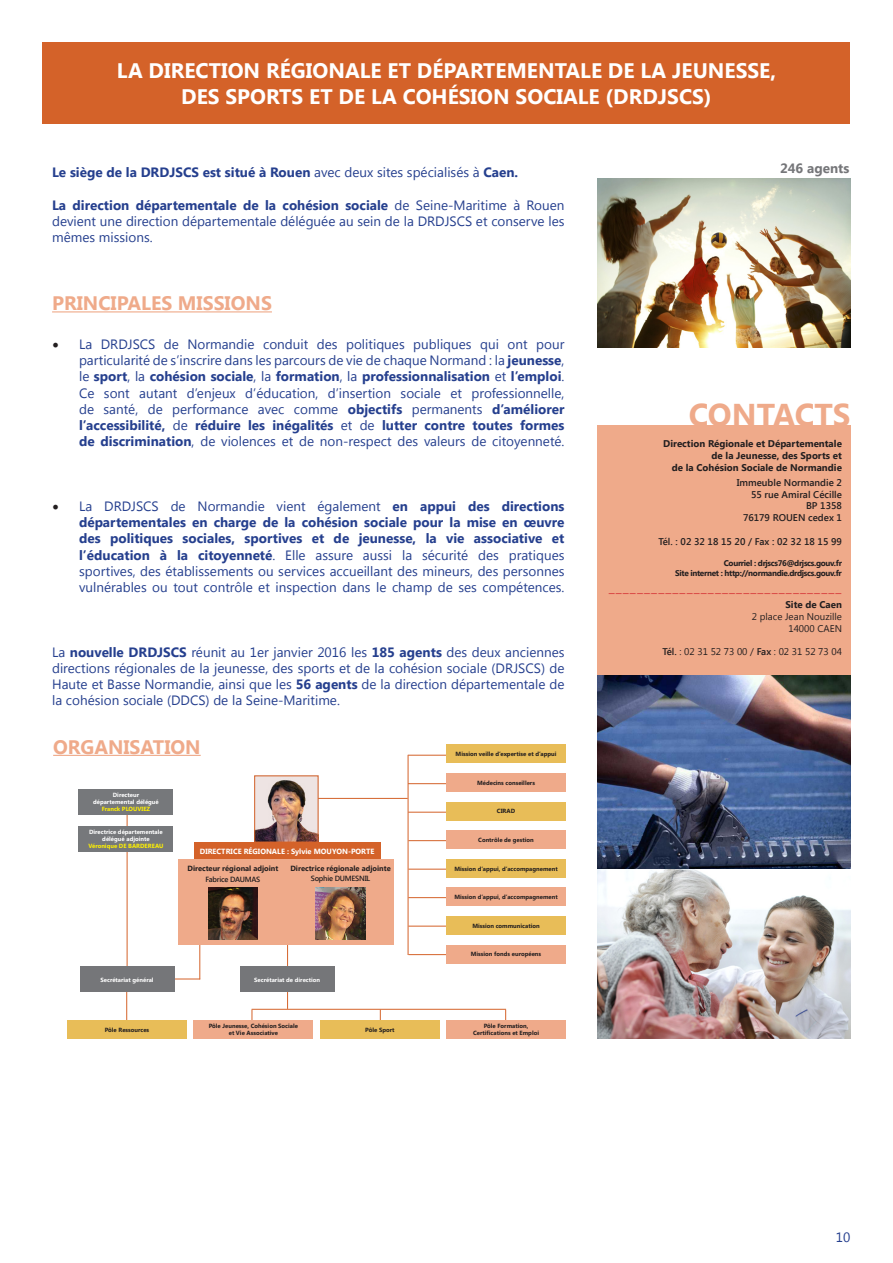
<style>
.page{position:relative;width:893px;height:1263px;background:#fff}
.page>*{position:absolute;margin:0;border:0;box-sizing:border-box;transform-origin:0 0}
.t1{font:700 31.5px "Segoe UI";color:#efaa8a}
.t2{font:700 21px "Segoe UI";color:#fff}
.t3{font:700 19.5px "Segoe UI";color:#efaa8a}
.t4{font:13.5px/16.2px "Segoe UI";color:#253f8e;text-align:justify}
.t5{font:700 13.5px "Segoe UI";color:#253f8e}
.t6{font:700 13.5px "Segoe UI";color:#757679}
.t7{font:700 9.75px/12px "Segoe UI";color:#231f20;text-align:right}
.t8{font:600 9.75px/11.7px "Segoe UI";color:#231f20;text-align:right}
.t9{font:9.75px/11.7px "Segoe UI";color:#231f20;text-align:right}
.t10{font:9px "Roboto Slab";color:#d1232a}
.t11{font:700 8.25px/9.9px "Segoe UI";letter-spacing:-.04em;color:#231f20;text-align:right}
.t12{font:700 7.5px "Segoe UI";color:#231f20}
.t13{font:700 7.5px "Segoe UI";color:#fff}
.t14{font:600 7.5px "Segoe UI";letter-spacing:-.03em;color:#231f20}
.t15{font:700 6px/7.2px "Segoe UI";color:#231f20;text-align:center}
.t16{font:700 6px/7.2px "Segoe UI";color:#fff;text-align:center}
.t17{font:700 6px "Segoe UI";color:#fff101}
.s1{font-weight:400}
.s2{font-weight:700}
.s3{font-family:"Minion Pro";font-size:18px;color:#231f20}
.s4{font-weight:600}
</style>
<div class="page">
<hr style="left:199px;top:935px;width:1px;height:44px;background:#d46229">
<hr style="left:160px;top:979px;width:40px;height:1px;background:#d46229">
<hr style="left:408px;top:812px;width:42px;height:1px;background:#d46229">
<hr style="left:127px;top:810px;width:1px;height:165px;background:#d46229">
<hr style="left:287px;top:928px;width:1px;height:81px;background:#d46229">
<div style="left:43px;top:43px;width:807px;height:81px;background:#d46229"></div>
<hr style="left:52px;top:311px;width:220px;height:1px;background:#efaa8a">
<div style="left:597px;top:426px;width:253px;height:249px;background:#efaa8a"></div>
<img style="left:256px;top:778px;width:60px;height:62px">
<div style="left:254px;top:776px;width:64px;height:66px;border:1px solid #d46229"></div>
<div style="left:194px;top:842px;width:186px;height:18px;background:#d46229"></div>
<div style="left:79px;top:789px;width:94px;height:26px;background:#76787b"></div>
<div style="left:79px;top:826px;width:94px;height:25px;background:#76787b"></div>
<img style="left:597px;top:179px;width:253px;height:169px">
<img style="left:597px;top:675px;width:253px;height:364px">
<div style="left:179px;top:860px;width:108px;height:28px;background:#efaa8a"></div>
<div style="left:179px;top:887px;width:215px;height:58px;background:#efaa8a"></div>
<div style="left:287px;top:860px;width:107px;height:27px;background:#efaa8a"></div>
<img style="left:316px;top:887px;width:49px;height:52px">
<hr style="left:408px;top:755px;width:1px;height:200px;background:#d46229">
<img style="left:208px;top:887px;width:50px;height:52px">
<hr style="left:408px;top:897px;width:42px;height:1px;background:#d46229">
<hr style="left:408px;top:926px;width:42px;height:1px;background:#d46229">
<hr style="left:408px;top:954px;width:42px;height:1px;background:#d46229">
<div style="left:447px;top:916px;width:119px;height:19px;background:#e8bd58"></div>
<div style="left:447px;top:888px;width:119px;height:18px;background:#efaa8a"></div>
<div style="left:447px;top:802px;width:119px;height:18px;background:#e8bd58"></div>
<div style="left:447px;top:945px;width:119px;height:18px;background:#efaa8a"></div>
<hr style="left:252px;top:1009px;width:254px;height:1px;background:#d46229">
<hr style="left:126px;top:975px;width:1px;height:48px;background:#d46229">
<div style="left:194px;top:1020px;width:119px;height:19px;background:#efaa8a"></div>
<div style="left:320px;top:1020px;width:119px;height:19px;background:#e8bd58"></div>
<div style="left:447px;top:1020px;width:119px;height:19px;background:#efaa8a"></div>
<hr style="left:408px;top:869px;width:42px;height:1px;background:#d46229">
<div style="left:447px;top:859px;width:119px;height:18px;background:#e8bd58"></div>
<hr style="left:408px;top:840px;width:42px;height:1px;background:#d46229">
<div style="left:447px;top:830px;width:119px;height:19px;background:#efaa8a"></div>
<hr style="left:408px;top:783px;width:41px;height:1px;background:#d46229">
<div style="left:447px;top:773px;width:119px;height:19px;background:#efaa8a"></div>
<hr style="left:408px;top:755px;width:41px;height:1px;background:#d46229">
<div style="left:447px;top:745px;width:119px;height:18px;background:#e8bd58"></div>
<div style="left:240px;top:966px;width:94px;height:26px;background:#757679"></div>
<div style="left:80px;top:966px;width:94px;height:26px;background:#757679"></div>
<div style="left:68px;top:1020px;width:119px;height:19px;background:#e8bd58"></div>
<hr style="left:318px;top:798px;width:90px;height:1px;background:#d46229">
<hr style="left:53px;top:755px;width:148px;height:1px;background:#efaa8a">
<h2 class="t2" style="left:117px;top:56px;width:44px">La Dire</h2>
<h2 class="t2" style="left:196px;top:56px;width:97px">ctio n Régio</h2>
<h2 class="t2" style="left:328px;top:56px;width:130px">nale et DÉpar</h2>
<h2 class="t2" style="left:483px;top:56px;width:27px">teme</h2>
<h2 class="t2" style="left:538px;top:56px;width:199px">ntale de la jeu nesse</h2>
<h2 class="t2" style="left:770px;top:56px;width:7px">,</h2>
<h2 class="t2" style="left:181px;top:81px;width:279px">DES SPORTS ET DE LA Cohésio</h2>
<h2 class="t2" style="left:493px;top:81px;width:220px">n sociale (DRDJ SCS)</h2>
<p class="t5" style="left:52px;top:163px;width:468px">Le siège de la DRDJSCS est situé à Rouen <span class="s1">avec deux sites spécialisés à</span> Caen.</p>
<p class="t4" style="left:52px;top:196px;width:514px"><span class="s2">La direction départementale de la cohésion sociale</span> de Seine-Maritime à Rouen devient une direction départementale déléguée au sein de la DRDJSCS et conserve les mêmes missions.</p>
<h3 class="t3" style="left:52px;top:289px;width:138px">Principales missio</h3>
<h3 class="t3" style="left:246px;top:289px;width:25px">ns</h3>
<p class="t6" style="left:780px;top:159px;width:71px">246 agents</p>
<p class="t4" style="left:79px;top:335px;width:487px;text-indent:-27px"><span class="s3">•</span> La DRDJSCS de Normandie conduit des politiques publiques qui ont pour particularité de s’inscrire dans les parcours de vie de chaque Normand : la <span class="s2">jeunesse</span>, le <span class="s2">sport</span>, la <span class="s2">cohésion sociale</span>, la <span class="s2">formation</span>, la <span class="s2">professionnalisation</span> et <span class="s2">l’emploi</span>.<br>Ce sont autant d’enjeux d’éducation, d’insertion sociale et professionnelle, de santé, de performance avec comme <span class="s2">objectifs</span> permanents <span class="s2">d’améliorer l’accessibilité,</span> de <span class="s2">réduire les inégalités</span> et de <span class="s2">lutter contre toutes formes de discrimination</span>, de violences et de non-respect des valeurs de citoyenneté.</p>
<p class="t4" style="left:79px;top:497px;width:487px;text-indent:-27px"><span class="s3">•</span> La DRDJSCS de Normandie vient également <span class="s2">en appui des directions départementales en charge de la cohésion sociale pour la mise en œuvre des politiques sociales, sportives et de jeunesse, la vie associative et l’éducation à la citoyenneté</span>. Elle assure aussi la sécurité des pratiques sportives, des établissements ou services accueillant des mineurs, des personnes vulnérables ou tout contrôle et inspection dans le champ de ses compétences.</p>
<p class="t4" style="left:52px;top:643px;width:514px">La <span class="s2">nouvelle DRDJSCS</span> réunit au 1er janvier 2016 les <span class="s2">185 agents</span> des deux anciennes directions régionales de la jeunesse, des sports et de la cohésion sociale (DRJSCS) de Haute et Basse Normandie, ainsi que les <span class="s2">56 agents</span> de la direction départementale de la cohésion sociale (DDCS) de la Seine-Maritime.</p>
<h3 class="t3" style="left:53px;top:733px;width:146px">ORGAN ISATION</h3>
<p class="t16" style="left:93px;top:791px;width:67px">Directeur départemental délégué</p>
<p class="t17" style="left:102px;top:805px;width:50px">Franck PLOUVIEZ</p>
<p class="t16" style="left:89px;top:827px;width:75px">Directrice départementale délégué adjointe</p>
<p class="t17" style="left:88px;top:841px;width:76px">Véronique DE BARDEREAU</p>
<p class="t13" style="left:200px;top:846px;width:176px">DIRECTRICE RÉGIONALE : Sylvie MOUYON-PORTE</p>
<p class="t12" style="left:187px;top:863px;width:92px">Directeur régional adjoint</p>
<p class="t14" style="left:206px;top:874px;width:56px">Fabrice DAUMAS</p>
<p class="t12" style="left:290px;top:863px;width:102px">Directrice régionale adjointe</p>
<p class="t14" style="left:311px;top:873px;width:61px">Sophie DUMESNIL</p>
<p class="t16" style="left:101px;top:975px;width:55px">Secrétariat général</p>
<p class="t16" style="left:254px;top:975px;width:67px">Secrétariat de direction</p>
<p class="t15" style="left:456px;top:750px;width:102px">Mission veille d’expertise et d’appui</p>
<p class="t15" style="left:477px;top:779px;width:59px">Médecins conseillers</p>
<p class="t15" style="left:497px;top:807px;width:19px">CIRAD</p>
<p class="t15" style="left:478px;top:836px;width:57px">Contrôle de gestion</p>
<p class="t15" style="left:454px;top:864px;width:105px">Mission d’appui, d’accompagnement</p>
<p class="t15" style="left:454px;top:893px;width:105px">Mission d’appui, d’accompagnement</p>
<p class="t15" style="left:472px;top:922px;width:69px">Mission communication</p>
<p class="t15" style="left:471px;top:950px;width:72px">Mission fonds européens</p>
<p class="t15" style="left:105px;top:1026px;width:46px">Pôle Ressources</p>
<p class="t15" style="left:209px;top:1022px;width:91px">Pôle Jeunesse, Cohésion Sociale et Vie Associative</p>
<p class="t15" style="left:365px;top:1026px;width:31px">Pôle Sport</p>
<p class="t15" style="left:473px;top:1022px;width:68px">Pôle Formation,<br>Certifications et Emploi</p>
<h1 class="t1" style="left:689px;top:393px;width:163px">CONTACTS</h1>
<p class="t7" style="left:663px;top:437px;width:180px">Direction Régionale et Départementale de la Jeunesse, des Sports et<br>de la Cohésion Sociale de Normandie</p>
<p class="t8" style="left:737px;top:476px;width:107px">Immeuble Normandie 2<br>55 rue Amiral Cécille<br>BP 1358<br>76179 ROUEN cedex 1</p>
<p class="t8" style="left:658px;top:535px;width:185px">Tél. : 02 32 18 15 20 / Fax : 02 32 18 15 99</p>
<p class="t11" style="left:675px;top:558px;width:168px">Courriel : drjscs76@drjscs.gouv.fr<br>Site internet : http://normandie.drdjscs.gouv.fr</p>
<p class="t10" style="left:608px;top:587px;width:235px">—————————————————————————————————</p>
<p class="t7" style="left:785px;top:598px;width:58px">Site de Caen</p>
<p class="t9" style="left:752px;top:610px;width:92px">2 place Jean Nouzille<br>14000 CAEN</p>
<p class="t9" style="left:662px;top:645px;width:181px"><span class="s4">Tél.</span> : 02 31 52 73 00 / <span class="s4">Fax</span> : 02 31 52 73 04</p>
<p class="t4" style="left:836px;top:1228px;width:16px">10</p>
</div>
